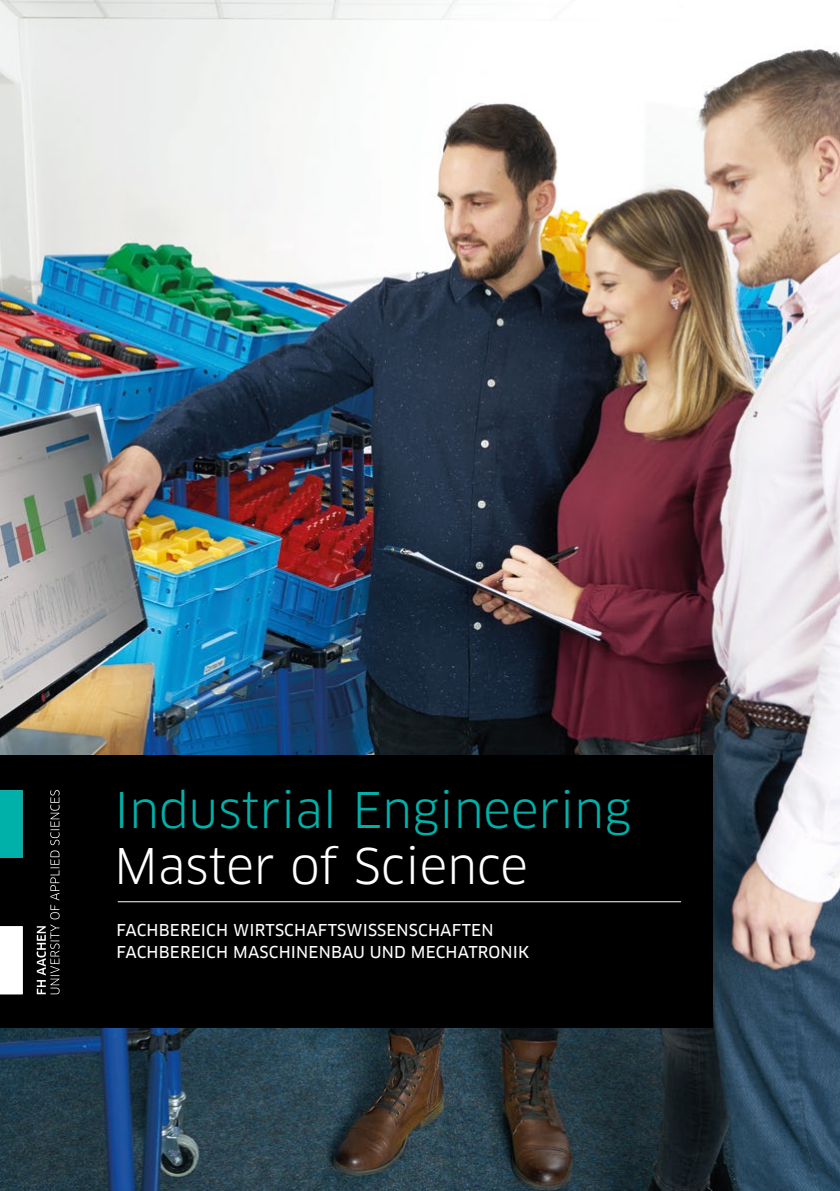
<style>
.page{position:relative;width:840px;height:1191px;background:#fff}
.page>*{position:absolute;margin:0;border:0;box-sizing:border-box;transform-origin:0 0}
.t1{font:48px "Clan OT";color:#00b1aa}
.t2{font:48px "Clan OT";color:#fff}
.t3{font:16px/22px "Clan OT News";letter-spacing:.01em;color:#fff}
</style>
<div class="page">
<img style="left:0;top:0;width:839px;height:1191px">
<div style="left:0;top:755px;width:711px;height:273px;background:#000"></div>
<svg style="left:0;top:790px;width:23px;height:204px"></svg>
<svg style="left:37px;top:790px;width:23px;height:204px"></svg>
<hr style="left:118px;top:901px;width:562px;height:1px;background:#fff">
<h1 class="t1" style="left:114px;top:781px;width:518px">Industrial Engineering</h1>
<h1 class="t2" style="left:114px;top:838px;width:415px">Master of Science</h1>
<p class="t3" style="left:116px;top:918px;width:414px">FACHBEREICH WIRTSCHAFTSWISSENSCHAFTEN<br>FACHBEREICH MASCHINENBAU UND MECHATRONIK</p>
</div>
